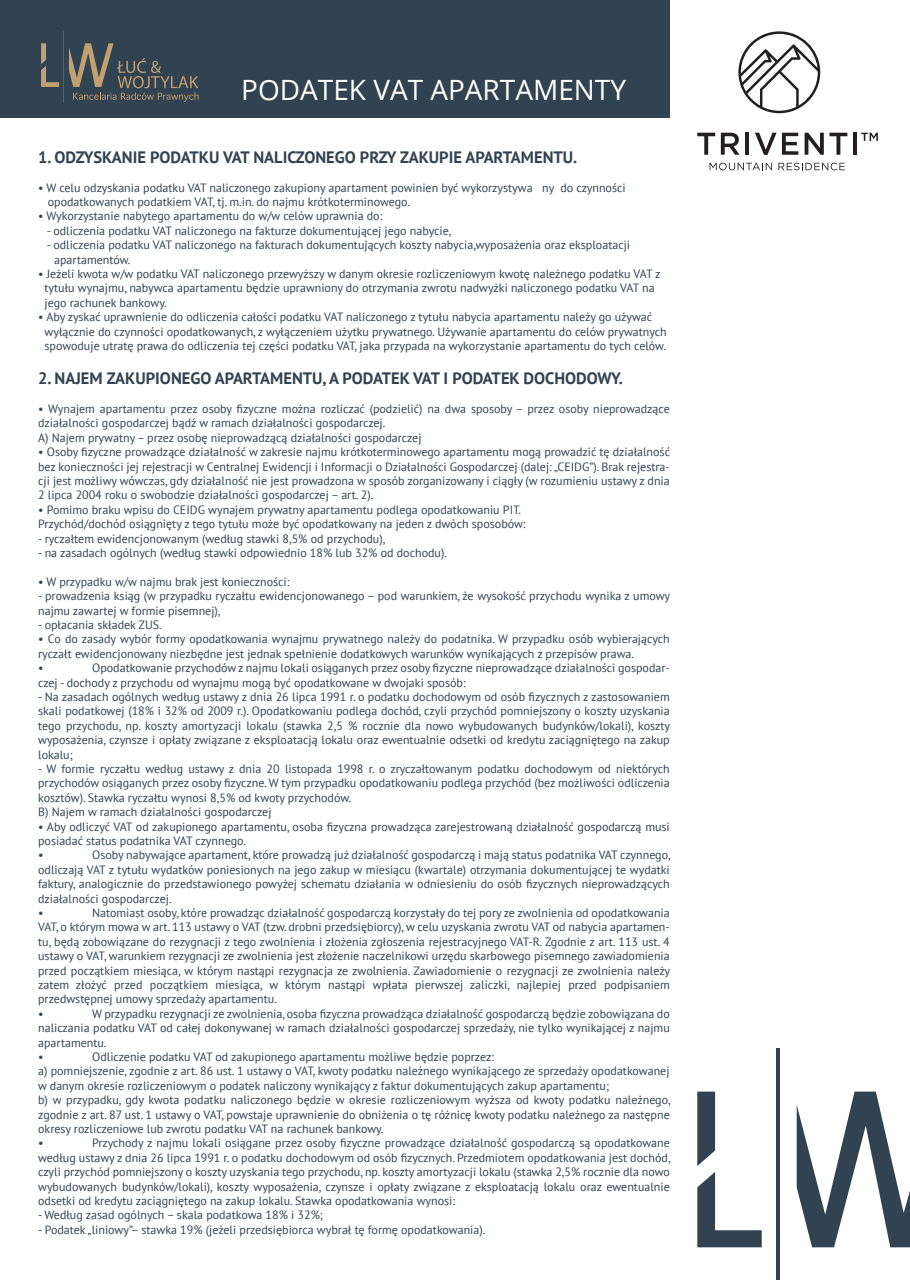
<style>
.page{position:relative;width:910px;height:1280px;background:#fff}
.page>*{position:absolute;margin:0;border:0;box-sizing:border-box;transform-origin:0 0}
.t1{font:27.9px "Open Sans";color:#fff}
.t2{font:700 16.5px "PT Sans";color:#314351}
.t3{font:12px/14.4px "PT Sans";color:#314351}
</style>
<div class="page">
<div style="left:0;top:0;width:670px;height:117px;background:#314351"></div>
<svg style="left:69px;top:43px;width:130px;height:59px"></svg>
<svg style="left:41px;top:43px;width:18px;height:44px"></svg>
<hr style="left:63px;top:31px;width:1px;height:71px;background:#ee1f2d">
<svg style="left:738px;top:31px;width:82px;height:82px"></svg>
<svg style="left:709px;top:163px;width:63px;height:7px"></svg>
<svg style="left:778px;top:163px;width:67px;height:7px"></svg>
<svg style="left:697px;top:133px;width:18px;height:22px"></svg>
<svg style="left:721px;top:133px;width:18px;height:22px"></svg>
<hr style="left:745px;top:133px;width:4px;height:22px;background:#231f20">
<svg style="left:755px;top:133px;width:43px;height:22px"></svg>
<svg style="left:805px;top:133px;width:42px;height:22px"></svg>
<hr style="left:853px;top:133px;width:4px;height:22px;background:#231f20">
<svg style="left:861px;top:133px;width:17px;height:8px"></svg>
<svg style="left:797px;top:1091px;width:113px;height:156px"></svg>
<svg style="left:697px;top:1091px;width:18px;height:75px"></svg>
<svg style="left:697px;top:1172px;width:65px;height:75px"></svg>
<hr style="left:777px;top:1047px;width:3px;height:233px;background:#314351">
<h1 class="t1" style="left:241px;top:71px;width:386px">PODATEK VAT APARTAMENTY</h1>
<h2 class="t2" style="left:38px;top:146px;width:541px">1. ODZYSKANIE PODATKU VAT NALICZONEGO PRZY ZAKUPIE APARTAMENTU.</h2>
<p class="t3" style="left:48px;top:180px;width:579px;text-indent:-10px">• W celu odzyskania podatku VAT naliczonego zakupiony apartament powinien być wykorzystywa ny do czynności opodatkowanych podatkiem VAT, tj. m.in. do najmu krótkoterminowego.</p>
<p class="t3" style="left:38px;top:209px;width:346px">• Wykorzystanie nabytego apartamentu do w/w celów uprawnia do:</p>
<p class="t3" style="left:47px;top:223px;width:406px">- odliczenia podatku VAT naliczonego na fakturze dokumentującej jego nabycie,</p>
<p class="t3" style="left:54px;top:237px;width:577px;text-indent:-7px">- odliczenia podatku VAT naliczonego na fakturach dokumentujących koszty nabycia,wyposażenia oraz eksploatacji apartamentów.</p>
<p class="t3" style="left:45px;top:266px;width:617px;text-indent:-6px">• Jeżeli kwota w/w podatku VAT naliczonego przewyższy w danym okresie rozliczeniowym kwotę należnego podatku VAT z tytułu wynajmu, nabywca apartamentu będzie uprawniony do otrzymania zwrotu nadwyżki naliczonego podatku VAT na jego rachunek bankowy.</p>
<p class="t3" style="left:45px;top:309px;width:624px;text-indent:-6px">• Aby zyskać uprawnienie do odliczenia całości podatku VAT naliczonego z tytułu nabycia apartamentu należy go używać wyłącznie do czynności opodatkowanych, z wyłączeniem użytku prywatnego. Używanie apartamentu do celów prywatnych spowoduje utratę prawa do odliczenia tej części podatku VAT, jaka przypada na wykorzystanie apartamentu do tych celów.</p>
<h2 class="t2" style="left:38px;top:367px;width:586px">2. NAJEM ZAKUPIONEGO APARTAMENTU, A PODATEK VAT I PODATEK DOCHODOWY.</h2>
<p class="t3" style="left:38px;top:401px;width:633px">• Wynajem apartamentu przez osoby fizyczne można rozliczać (podzielić) na dwa sposoby – przez osoby nieprowadzące działalności gospodarczej bądź w ramach działalności gospodarczej.<br>A) Najem prywatny – przez osobę nieprowadzącą działalności gospodarczej</p>
<p class="t3" style="left:38px;top:444px;width:633px;text-align:justify">• Osoby fizyczne prowadzące działalność w zakresie najmu krótkoterminowego apartamentu mogą prowadzić tę działalność bez konieczności jej rejestracji w Centralnej Ewidencji i Informacji o Działalności Gospodarczej (dalej: „CEIDG”). Brak rejestra&shy;cji jest możliwy wówczas, gdy działalność nie jest prowadzona w sposób zorganizowany i ciągły (w rozumieniu ustawy z dnia 2 lipca 2004 roku o swobodzie działalności gospodarczej – art. 2).</p>
<p class="t3" style="left:38px;top:502px;width:489px">• Pomimo braku wpisu do CEIDG wynajem prywatny apartamentu podlega opodatkowaniu PIT.<br>Przychód/dochód osiągnięty z tego tytułu może być opodatkowany na jeden z dwóch sposobów:</p>
<p class="t3" style="left:38px;top:531px;width:349px">- ryczałtem ewidencjonowanym (według stawki 8,5% od przychodu),</p>
<p class="t3" style="left:38px;top:545px;width:410px">- na zasadach ogólnych (według stawki odpowiednio 18% lub 32% od dochodu).</p>
<p class="t3" style="left:38px;top:574px;width:253px">• W przypadku w/w najmu brak jest konieczności:</p>
<p class="t3" style="left:38px;top:588px;width:634px">- prowadzenia ksiąg (w przypadku ryczałtu ewidencjonowanego – pod warunkiem, że wysokość przychodu wynika z umowy najmu zawartej w formie pisemnej),</p>
<p class="t3" style="left:38px;top:617px;width:125px">- opłacania składek ZUS.</p>
<p class="t3" style="left:38px;top:632px;width:633px">• Co do zasady wybór formy opodatkowania wynajmu prywatnego należy do podatnika. W przypadku osób wybierających ryczałt ewidencjonowany niezbędne jest jednak spełnienie dodatkowych warunków wynikających z przepisów prawa.<br>•</p>
<p class="t3" style="left:38px;top:660px;width:633px;text-indent:54px">Opodatkowanie przychodów z najmu lokali osiąganych przez osoby fizyczne nieprowadzące działalności gospodar&shy;czej - dochody z przychodu od wynajmu mogą być opodatkowane w dwojaki sposób:</p>
<p class="t3" style="left:38px;top:689px;width:634px;text-align:justify">- Na zasadach ogólnych według ustawy z dnia 26 lipca 1991 r. o podatku dochodowym od osób fizycznych z zastosowaniem skali podatkowej (18% i 32% od 2009 r.). Opodatkowaniu podlega dochód, czyli przychód pomniejszony o koszty uzyskania tego przychodu, np. koszty amortyzacji lokalu (stawka 2,5 % rocznie dla nowo wybudowanych budynków/lokali), koszty wyposażenia, czynsze i opłaty związane z eksploatacją lokalu oraz ewentualnie odsetki od kredytu zaciągniętego na zakup lokalu;</p>
<p class="t3" style="left:38px;top:761px;width:633px">- W formie ryczałtu według ustawy z dnia 20 listopada 1998 r. o zryczałtowanym podatku dochodowym od niektórych przychodów osiąganych przez osoby fizyczne. W tym przypadku opodatkowaniu podlega przychód (bez możliwości odliczenia kosztów). Stawka ryczałtu wynosi 8,5% od kwoty przychodów.<br>B) Najem w ramach działalności gospodarczej</p>
<p class="t3" style="left:38px;top:819px;width:633px">• Aby odliczyć VAT od zakupionego apartamentu, osoba fizyczna prowadząca zarejestrowaną działalność gospodarczą musi posiadać status podatnika VAT czynnego.<br>•</p>
<p class="t3" style="left:38px;top:848px;width:634px;text-indent:54px">Osoby nabywające apartament, które prowadzą już działalność gospodarczą i mają status podatnika VAT czynnego, odliczają VAT z tytułu wydatków poniesionych na jego zakup w miesiącu (kwartale) otrzymania dokumentującej te wydatki faktury, analogicznie do przedstawionego powyżej schematu działania w odniesieniu do osób fizycznych nieprowadzących działalności gospodarczej.<br>•</p>
<p class="t3" style="left:38px;top:905px;width:634px;text-indent:54px">Natomiast osoby, które prowadząc działalność gospodarczą korzystały do tej pory ze zwolnienia od opodatkowania VAT, o którym mowa w art. 113 ustawy o VAT (tzw. drobni przedsiębiorcy), w celu uzyskania zwrotu VAT od nabycia apartamen&shy;tu, będą zobowiązane do rezygnacji z tego zwolnienia i złożenia zgłoszenia rejestracyjnego VAT-R. Zgodnie z art. 113 ust. 4 ustawy o VAT, warunkiem rezygnacji ze zwolnienia jest złożenie naczelnikowi urzędu skarbowego pisemnego zawiadomienia przed początkiem miesiąca, w którym nastąpi rezygnacja ze zwolnienia. Zawiadomienie o rezygnacji ze zwolnienia należy zatem złożyć przed początkiem miesiąca, w którym nastąpi wpłata pierwszej zaliczki, najlepiej przed podpisaniem przedwstępnej umowy sprzedaży apartamentu.<br>•</p>
<p class="t3" style="left:38px;top:1006px;width:633px;text-indent:54px">W przypadku rezygnacji ze zwolnienia, osoba fizyczna prowadząca działalność gospodarczą będzie zobowiązana do naliczania podatku VAT od całej dokonywanej w ramach działalności gospodarczej sprzedaży, nie tylko wynikającej z najmu apartamentu.<br>•</p>
<p class="t3" style="left:38px;top:1049px;width:634px;text-indent:54px">Odliczenie podatku VAT od zakupionego apartamentu możliwe będzie poprzez:<br>a) pomniejszenie, zgodnie z art. 86 ust. 1 ustawy o VAT, kwoty podatku należnego wynikającego ze sprzedaży opodatkowanej w danym okresie rozliczeniowym o podatek naliczony wynikający z faktur dokumentujących zakup apartamentu;<br>b) w przypadku, gdy kwota podatku naliczonego będzie w okresie rozliczeniowym wyższa od kwoty podatku należnego, zgodnie z art. 87 ust. 1 ustawy o VAT, powstaje uprawnienie do obniżenia o tę różnicę kwoty podatku należnego za następne okresy rozliczeniowe lub zwrotu podatku VAT na rachunek bankowy.<br>•</p>
<p class="t3" style="left:38px;top:1136px;width:634px;text-align:justify;text-indent:54px">Przychody z najmu lokali osiągane przez osoby fizyczne prowadzące działalność gospodarczą są opodatkowane według ustawy z dnia 26 lipca 1991 r. o podatku dochodowym od osób fizycznych. Przedmiotem opodatkowania jest dochód, czyli przychód pomniejszony o koszty uzyskania tego przychodu, np. koszty amortyzacji lokalu (stawka 2,5% rocznie dla nowo wybudowanych budynków/lokali), koszty wyposażenia, czynsze i opłaty związane z eksploatacją lokalu oraz ewentualnie odsetki od kredytu zaciągniętego na zakup lokalu. Stawka opodatkowania wynosi:</p>
<p class="t3" style="left:38px;top:1208px;width:286px">- Według zasad ogólnych – skala podatkowa 18% i 32%;</p>
<p class="t3" style="left:38px;top:1222px;width:449px">- Podatek „liniowy”– stawka 19% (jeżeli przedsiębiorca wybrał tę formę opodatkowania).</p>
</div>
